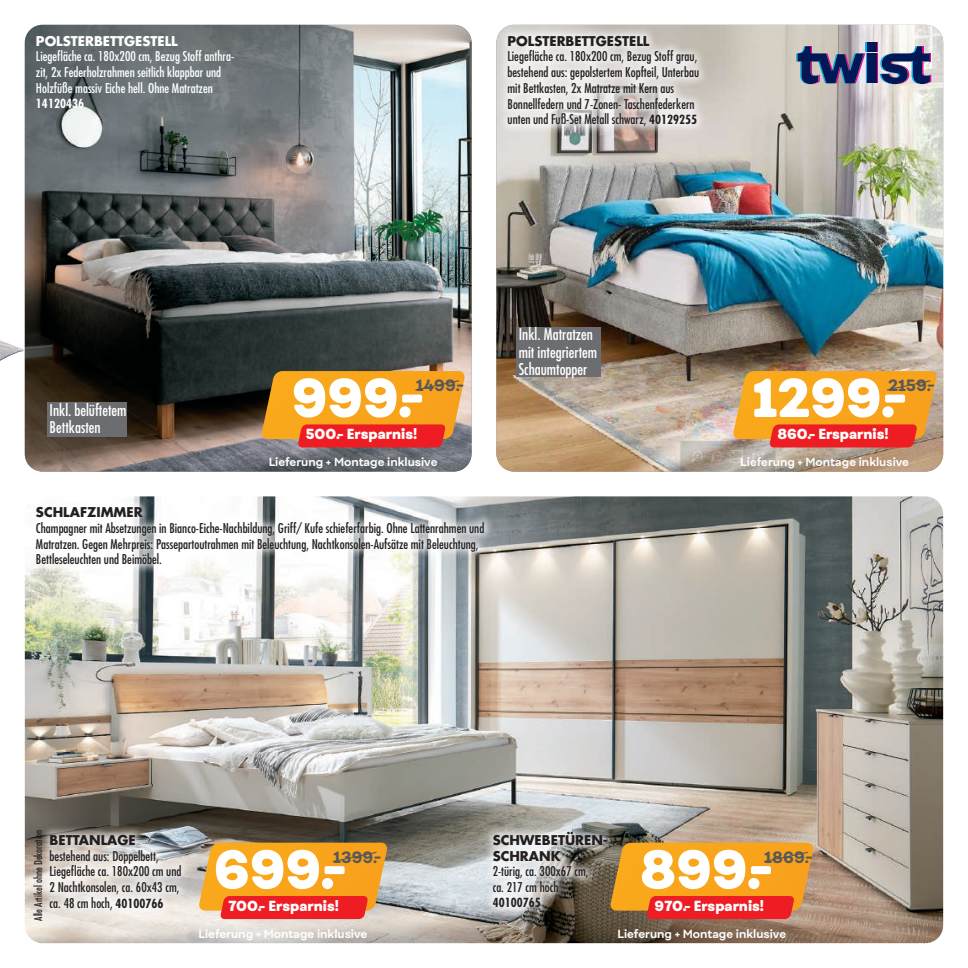
<style>
.page{position:relative;width:968px;height:968px;background:#fff}
.page>*{position:absolute;margin:0;border:0;box-sizing:border-box;transform-origin:0 0}
.t1{font:800 52.5px "Fibra One";letter-spacing:-.01em;color:#fff}
.t2{font:condensed 15.75px/17.5px "Futura Std";color:#fff}
.t3{font:800 15.75px "Fibra One";letter-spacing:.005em;color:#57585a}
.t4{font:800 14px "Fibra One";color:#fff}
.t5{font:condensed 13.12px/15.8px "Futura Std";color:#231f20}
.t6{font:condensed 13.12px/15.8px "Futura Std";color:#fff}
.t7{font:700 13.12px/15.8px "Futura Std";color:#231f20}
.t8{font:700 13.12px "Futura Std";color:#fff}
.t9{font:700 condensed 12.25px "Futura Std";color:#fff}
.t10{font:700 condensed 12.25px "Futura Std";color:#231f20}
.t11{font:700 11.38px "Fibra One";color:#fff}
.t12{font:condensed 10.5px "Futura Std";color:#231f20}
.s1{font-weight:700;font-size:12.25px}
</style>
<div class="page">
<img style="left:25px;top:25px;width:446px;height:446px">
<img style="left:496px;top:25px;width:447px;height:446px">
<div style="left:497px;top:26px;width:211px;height:111px;background:#fff;opacity:.77"></div>
<svg style="left:261px;top:371px;width:204px;height:76px"></svg>
<svg style="left:732px;top:371px;width:204px;height:76px"></svg>
<div style="left:47px;top:402px;width:79px;height:35px;background:#6c6d70"></div>
<div style="left:516px;top:327px;width:84px;height:50px;background:#6c6d70"></div>
<div style="left:867px;top:53px;width:9px;height:30px;background:#001954"></div>
<div style="left:867px;top:42px;width:9px;height:9px;background:#001954"></div>
<svg style="left:876px;top:42px;width:55px;height:42px"></svg>
<svg style="left:796px;top:42px;width:71px;height:42px"></svg>
<img style="left:25px;top:496px;width:918px;height:447px">
<svg style="left:609px;top:842px;width:204px;height:76px"></svg>
<div style="left:26px;top:497px;width:468px;height:77px;background:#fff;opacity:.75"></div>
<div style="left:483px;top:821px;width:134px;height:95px;background:#fff;opacity:.75"></div>
<div style="left:40px;top:824px;width:151px;height:95px;background:#fff;opacity:.75"></div>
<svg style="left:198px;top:842px;width:189px;height:76px"></svg>
<img style="left:0;top:224px;width:28px;height:247px">
<p class="t8" style="left:36px;top:32px;width:143px">POLSTERBETTGESTELL</p>
<p class="t6" style="left:36px;top:48px;width:200px">Liegefläche ca. 180x200 cm, Bezug Stoff anthra&shy;zit, 2x Federholzrahmen seitlich klappbar und<br>Holzfüße massiv Eiche hell. Ohne Matratzen</p>
<p class="t9" style="left:36px;top:95px;width:50px">14120436</p>
<p class="t7" style="left:507px;top:33px;width:143px">POLSTERBETTGESTELL</p>
<p class="t5" style="left:507px;top:48px;width:193px">Liegefläche ca. 180x200 cm, Bezug Stoff grau, bestehend aus: gepolstertem Kopfteil, Unterbau mit Bettkasten, 2x Matratze mit Kern aus Bonnellfedern und 7-Zonen- Taschenfederkern unten und Fuß-Set Metall schwarz, <span class="s1">40129255</span></p>
<p class="t2" style="left:50px;top:401px;width:78px">Inkl. belüftetem<br>Bettkasten</p>
<h1 class="t1" style="left:291px;top:363px;width:135px">999.-</h1>
<p class="t3" style="left:415px;top:375px;width:50px">1499.-</p>
<p class="t4" style="left:306px;top:425px;width:113px">500.- Ersparnis!</p>
<p class="t11" style="left:268px;top:454px;width:170px">Lieferung + Montage inklusive</p>
<p class="t7" style="left:36px;top:504px;width:108px">SCHLAFZIMMER</p>
<p class="t5" style="left:36px;top:520px;width:450px">Champagner mit Absetzungen in Bianco-Eiche-Nachbildung, Griff/ Kufe schieferfarbig. Ohne Lattenrahmen und<br>Matratzen. Gegen Mehrpreis: Passepartoutrahmen mit Beleuchtung, Nachtkonsolen-Aufsätze mit Beleuchtung,<br>Bettleseleuchten und Beimöbel.</p>
<p class="t2" style="left:518px;top:325px;width:80px">Inkl. Matratzen mit integriertem<br>Schaumtopper</p>
<h1 class="t1" style="left:751px;top:363px;width:157px">1299.-</h1>
<p class="t3" style="left:887px;top:375px;width:48px">2159.-</p>
<p class="t4" style="left:777px;top:425px;width:113px">860.- Ersparnis!</p>
<p class="t11" style="left:740px;top:454px;width:170px">Lieferung + Montage inklusive</p>
<p class="t12" style="left:32px;top:920px;width:93px;rotate:-90deg">Alle Artikel ohne Dekoration</p>
<p class="t7" style="left:50px;top:831px;width:88px">BETTANLAGE</p>
<p class="t5" style="left:50px;top:847px;width:133px">bestehend aus: Doppelbett,<br>Liegefläche ca. 180x200 cm und<br>2 Nachtkonsolen, ca. 60x43 cm, ca. 48 cm hoch, <span class="s1">40100766</span></p>
<h1 class="t1" style="left:214px;top:834px;width:135px">699.-</h1>
<p class="t3" style="left:333px;top:846px;width:50px">1399.-</p>
<p class="t4" style="left:228px;top:896px;width:112px">700.- Ersparnis!</p>
<p class="t11" style="left:198px;top:926px;width:170px">Lieferung + Montage inklusive</p>
<p class="t7" style="left:492px;top:831px;width:117px">SCHWEBETÜREN-<br>SCHRANK</p>
<p class="t5" style="left:492px;top:863px;width:97px">2-türig, ca. 300x67 cm, ca. 217 cm hoch</p>
<p class="t10" style="left:492px;top:894px;width:50px">40100765</p>
<h1 class="t1" style="left:639px;top:834px;width:135px">899.-</h1>
<p class="t3" style="left:764px;top:846px;width:50px">1869.-</p>
<p class="t4" style="left:654px;top:896px;width:111px">970.- Ersparnis!</p>
<p class="t11" style="left:617px;top:926px;width:170px">Lieferung + Montage inklusive</p>
</div>
